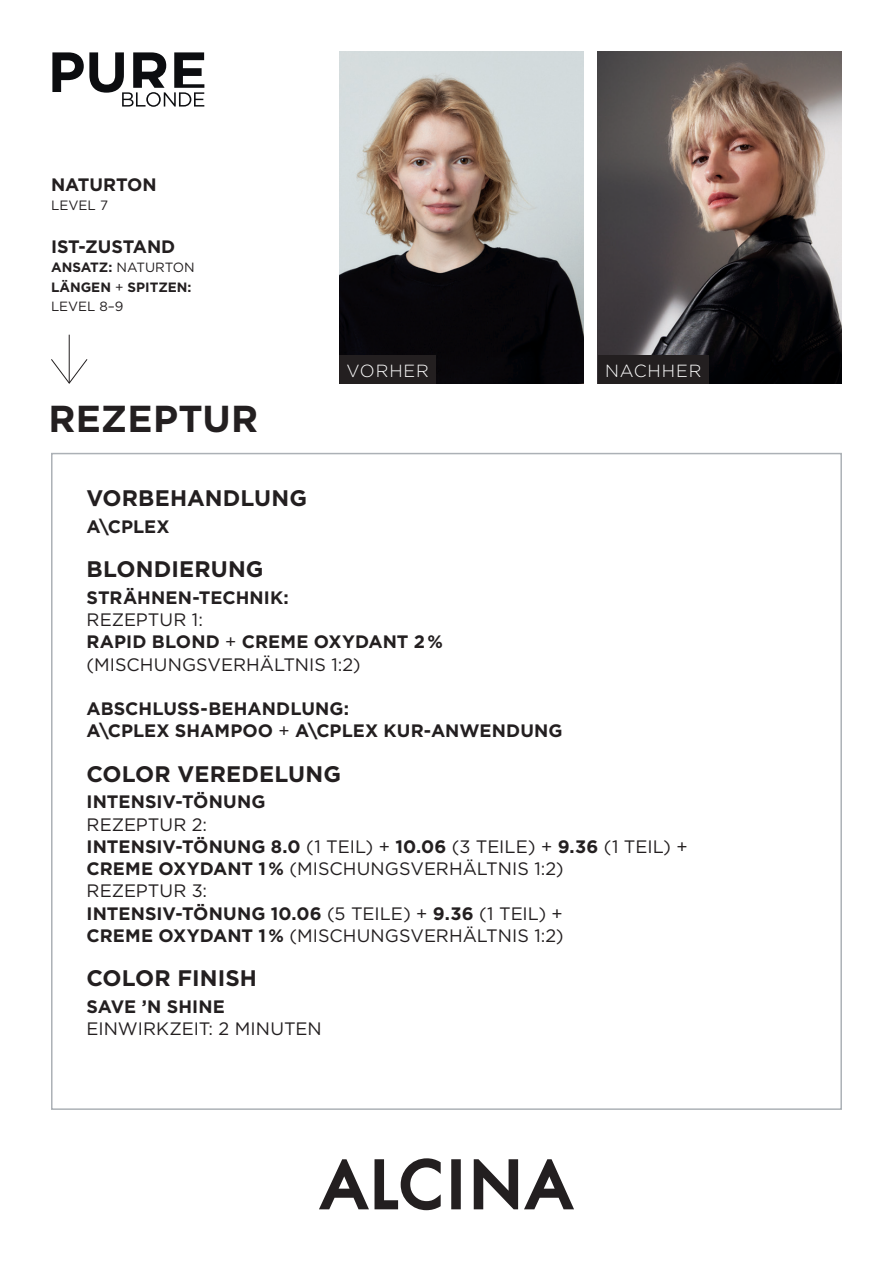
<style>
.page{position:relative;width:893px;height:1263px;background:#fff}
.page>*{position:absolute;margin:0;border:0;box-sizing:border-box;transform-origin:0 0}
.t1{font:700 37.5px "Gotham";letter-spacing:.005em;color:#231f20}
.t2{font:700 22.5px "Gotham";letter-spacing:.005em;color:#231f20}
.t3{font:18px/22.2px "Gotham";color:#231f20}
.t4{font:700 18px/22.2px "Gotham";color:#231f20}
.t5{font:300 17.55px "Gotham";letter-spacing:.05em;color:#fff}
.t6{font:700 13.5px "Gotham";color:#231f20}
.t7{font:13.5px "Gotham";color:#231f20}
.t8{font:13.35px "Gotham";color:#231f20}
.s1{font-weight:700;font-size:13.5px}
.s2{font-weight:400}
.s3{font-weight:700}
</style>
<div class="page">
<svg style="left:451px;top:1159px;width:10px;height:50px"></svg>
<svg style="left:319px;top:1158px;width:122px;height:52px"></svg>
<svg style="left:474px;top:1159px;width:44px;height:50px"></svg>
<svg style="left:524px;top:1159px;width:50px;height:50px"></svg>
<img style="left:339px;top:51px;width:245px;height:333px">
<img style="left:598px;top:52px;width:244px;height:332px">
<svg style="left:52px;top:52px;width:152px;height:55px"></svg>
<div style="left:598px;top:355px;width:111px;height:29px;background:#231f20"></div>
<div style="left:339px;top:355px;width:97px;height:29px;background:#231f20"></div>
<hr style="left:69px;top:335px;width:1px;height:48px;background:#231f20">
<svg style="left:51px;top:358px;width:37px;height:26px"></svg>
<p class="t4" style="left:51px;top:173px;width:107px">NATURTON</p>
<p class="t7" style="left:51px;top:197px;width:59px">LEVEL 7</p>
<p class="t4" style="left:51px;top:235px;width:126px">IST-ZUSTAND</p>
<p class="t8" style="left:51px;top:259px;width:145px"><span class="s1">ANSATZ:</span> NATURTON</p>
<p class="t6" style="left:51px;top:278px;width:142px">LÄNGEN <span class="s2">+</span> SPITZEN:</p>
<p class="t8" style="left:51px;top:298px;width:74px">LEVEL 8–9</p>
<h1 class="t1" style="left:49px;top:393px;width:211px">REZEPTUR</h1>
<p class="t5" style="left:347px;top:359px;width:84px">VORHER</p>
<p class="t5" style="left:605px;top:359px;width:98px">NACHHER</p>
<p class="t2" style="left:87px;top:483px;width:222px">VORBEHANDLUNG</p>
<p class="t4" style="left:87px;top:515px;width:85px">A\CPLEX</p>
<p class="t2" style="left:87px;top:554px;width:179px">BLONDIERUNG</p>
<p class="t4" style="left:87px;top:586px;width:204px">STRÄHNEN-TECHNIK:</p>
<p class="t3" style="left:87px;top:608px;width:358px">REZEPTUR 1:<br><span class="s3">RAPID BLOND</span> + <span class="s3">CREME OXYDANT 2 % </span>(MISCHUNGSVERHÄLTNIS 1:2)</p>
<p class="t4" style="left:87px;top:697px;width:478px">ABSCHLUSS-BEHANDLUNG:<br>A\CPLEX SHAMPOO <span class="s2">+</span> A\CPLEX KUR-ANWENDUNG</p>
<p class="t2" style="left:87px;top:759px;width:256px">COLOR VEREDELUNG</p>
<p class="t4" style="left:87px;top:791px;width:180px">INTENSIV-TÖNUNG</p>
<p class="t3" style="left:87px;top:813px;width:603px">REZEPTUR 2:<br><span class="s3">INTENSIV-TÖNUNG 8.0</span> (1 TEIL) + <span class="s3">10.06</span> (3 TEILE) + <span class="s3">9.36</span> (1 TEIL) + <span class="s3">CREME OXYDANT 1 %</span> (MISCHUNGSVERHÄLTNIS 1:2)<br>REZEPTUR 3:<br><span class="s3">INTENSIV-TÖNUNG 10.06</span> (5 TEILE) + <span class="s3">9.36</span> (1 TEIL) +<br><span class="s3">CREME OXYDANT 1 %</span> (MISCHUNGSVERHÄLTNIS 1:2)</p>
<p class="t2" style="left:87px;top:963px;width:172px">COLOR FINISH</p>
<p class="t4" style="left:87px;top:995px;width:140px">SAVE ’N SHINE</p>
<p class="t3" style="left:87px;top:1017px;width:237px">EINWIRKZEIT: 2 MINUTEN</p>
</div>
